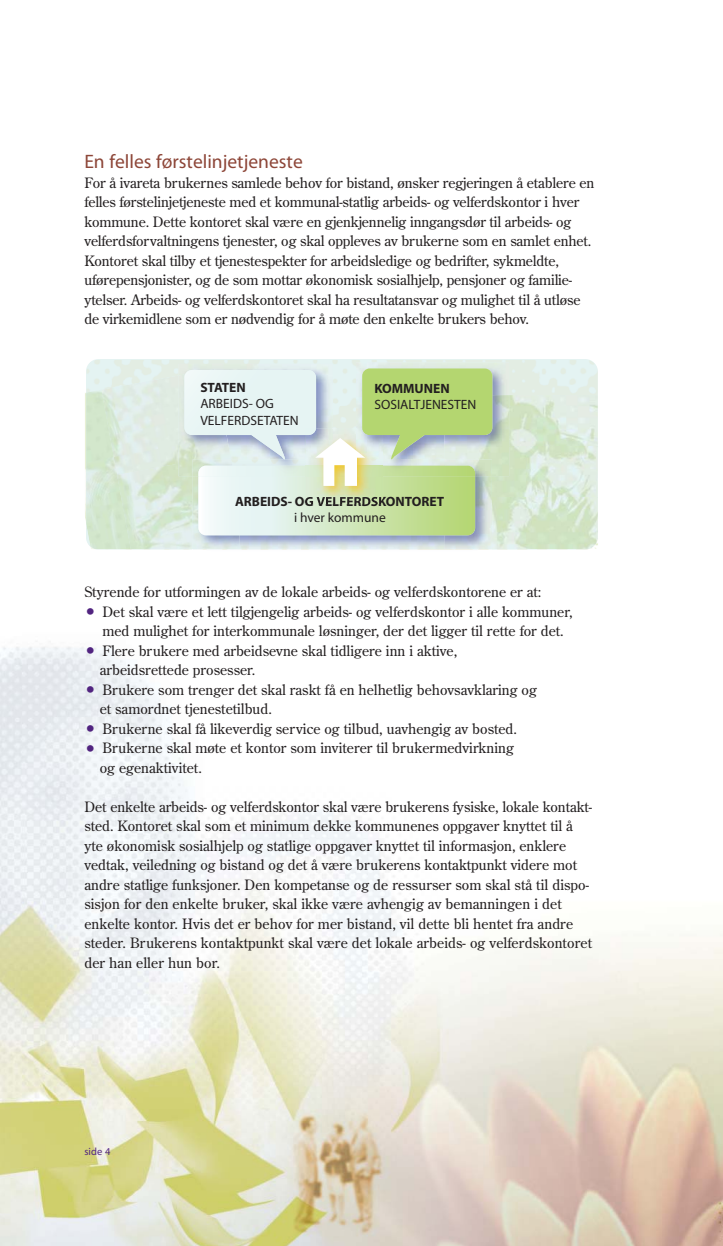
<style>
.page{position:relative;width:723px;height:1246px;background:#fff}
.page>*{position:absolute;margin:0;border:0;box-sizing:border-box;transform-origin:0 0}
.t1{font:19.5px "Myriad Pro";color:#8d4638}
.t2{font:14.25px/19.5px "Century Old Style";color:#231f20}
.t3{font:13.5px/16.2px "Myriad";color:#231f20}
.t4{font:700 13.5px "Myriad";color:#231f20}
.t5{font:10.5px "Myriad";color:#512480}
.s1{font-size:18px;color:#512480}
</style>
<div class="page">
<img style="left:0;top:647px;width:722px;height:599px">
<img style="left:509px;top:395px;width:89px;height:51px">
<img style="left:492px;top:446px;width:106px;height:103px">
<img style="left:85px;top:393px;width:1px;height:127px">
<img style="left:86px;top:390px;width:47px;height:159px">
<img style="left:117px;top:461px;width:75px;height:88px">
<img style="left:444px;top:535px;width:48px;height:14px">
<img style="left:192px;top:535px;width:48px;height:14px">
<img style="left:178px;top:369px;width:6px;height:107px">
<img style="left:356px;top:362px;width:153px;height:33px">
<img style="left:492px;top:395px;width:17px;height:81px">
<svg style="left:184px;top:368px;width:308px;height:167px;background:#d0e3c2"></svg>
<h1 class="t1" style="left:84px;top:154px;width:220px">En felles førstelinjetjeneste</h1>
<p class="t2" style="left:84px;top:174px;width:511px">For å ivareta brukernes samlede behov for bistand, ønsker regjeringen å etablere en felles førstelinjetjeneste med et kommunal-statlig arbeids- og velferdskontor i hver kommune. Dette kontoret skal være en gjenkjennelig inngangsdør til arbeids- og velferdsforvaltningens tjenester, og skal oppleves av brukerne som en samlet enhet.<br>Kontoret skal tilby et tjenestespekter for arbeidsledige og bedrifter, sykmeldte, uførepensjonister, og de som mottar økonomisk sosialhjelp, pensjoner og familie&shy;ytelser. Arbeids- og velferdskontoret skal ha resultatansvar og mulighet til å utløse de virkemidlene som er nødvendig for å møte den enkelte brukers behov.</p>
<p class="t4" style="left:200px;top:383px;width:47px">STATEN</p>
<p class="t3" style="left:200px;top:397px;width:100px">ARBEIDS- OG<br>VELFERDSETATEN</p>
<p class="t4" style="left:374px;top:383px;width:77px">KOMMUNEN</p>
<p class="t3" style="left:374px;top:397px;width:104px">SOSIALTJENESTEN</p>
<p class="t4" style="left:235px;top:497px;width:211px">ARBEIDS- OG VELFERDSKONTORET</p>
<p class="t3" style="left:294px;top:511px;width:93px">i hver kommune</p>
<p class="t2" style="left:84px;top:583px;width:459px">Styrende for utformingen av de lokale arbeids- og velferdskontorene er at:</p>
<p class="t2" style="left:102px;top:603px;width:472px;text-indent:-18px"><span class="s1">•</span> Det skal være et lett tilgjengelig arbeids- og velferdskontor i alle kommuner, med mulighet for interkommunale løsninger, der det ligger til rette for det.</p>
<p class="t2" style="left:100px;top:642px;width:359px;text-indent:-15px"><span class="s1">•</span> Flere brukere med arbeidsevne skal tidligere inn i aktive, arbeidsrettede prosesser.</p>
<p class="t2" style="left:100px;top:681px;width:439px;text-indent:-15px"><span class="s1">•</span> Brukere som trenger det skal raskt få en helhetlig behovsavklaring og et samordnet tjenestetilbud.</p>
<p class="t2" style="left:84px;top:720px;width:434px"><span class="s1">•</span> Brukerne skal få likeverdig service og tilbud, uavhengig av bosted.</p>
<p class="t2" style="left:100px;top:739px;width:416px;text-indent:-15px"><span class="s1">•</span> Brukerne skal møte et kontor som inviterer til brukermedvirkning og egenaktivitet.</p>
<p class="t2" style="left:84px;top:798px;width:509px">Det enkelte arbeids- og velferdskontor skal være brukerens fysiske, lokale kontakt&shy;sted. Kontoret skal som et minimum dekke kommunenes oppgaver knyttet til å yte økonomisk sosialhjelp og statlige oppgaver knyttet til informasjon, enklere vedtak, veiledning og bistand og det å være brukerens kontaktpunkt videre mot andre statlige funksjoner. Den kompetanse og de ressurser som skal stå til dispo&shy;sisjon for den enkelte bruker, skal ikke være avhengig av bemanningen i det enkelte kontor. Hvis det er behov for mer bistand, vil dette bli hentet fra andre steder. Brukerens kontaktpunkt skal være det lokale arbeids- og velferdskontoret der han eller hun bor.</p>
<p class="t5" style="left:84px;top:1147px;width:28px">side 4</p>
</div>
